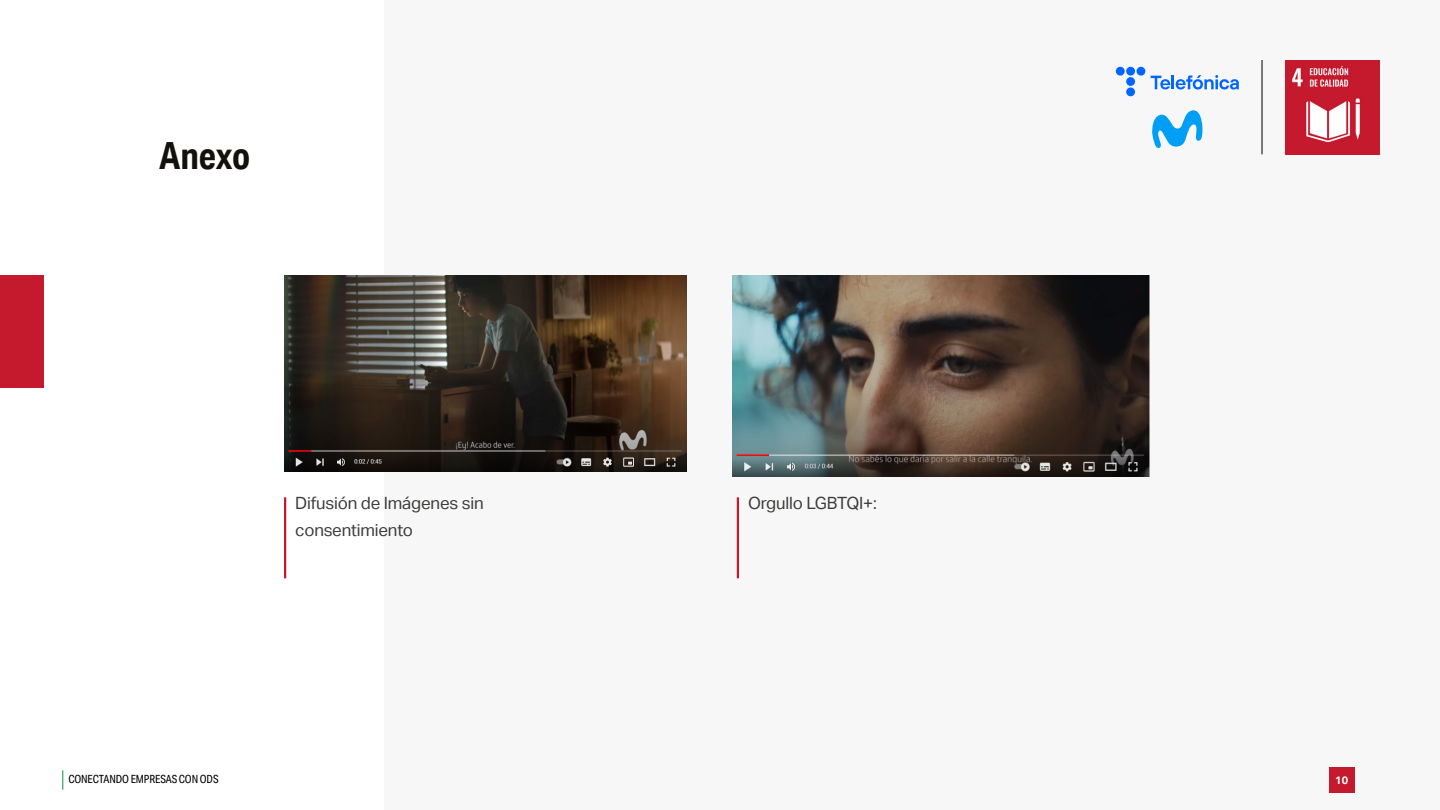
<style>
.page{position:relative;width:1440px;height:810px;background:#fff}
.page>*{position:absolute;margin:0;border:0;box-sizing:border-box;transform-origin:0 0}
.t1{font:700 37.5px "Aktiv Grotesk Cd";letter-spacing:-.005em;color:#12110c}
.t2{font:16.88px/26.2px "Aktiv Grotesk";letter-spacing:-.01em;color:#3c3c3b}
.t3{font:11.25px "Aktiv Grotesk Cd";letter-spacing:-.01em;color:#000}
.t4{font:700 10.88px "Aktiv Grotesk";color:#fff}
</style>
<div class="page">
<div style="left:384px;top:0;width:1056px;height:810px;background:#f7f7f7"></div>
<hr style="left:1262px;top:60px;width:1px;height:94px;background:#000">
<svg style="left:62px;top:770px;width:1px;height:20px"></svg>
<div style="left:1329px;top:767px;width:25px;height:26px;background:#c5192d"></div>
<img style="left:1285px;top:60px;width:95px;height:95px">
<svg style="left:1152px;top:110px;width:51px;height:38px"></svg>
<svg style="left:1116px;top:66px;width:123px;height:30px"></svg>
<div style="left:0;top:276px;width:44px;height:112px;background:#c5192d"></div>
<hr style="left:284px;top:497px;width:2px;height:81px;background:#c5192d">
<img style="left:284px;top:276px;width:403px;height:196px">
<img style="left:732px;top:276px;width:417px;height:200px">
<hr style="left:737px;top:497px;width:2px;height:81px;background:#c5192d">
<h1 class="t1" style="left:159px;top:133px;width:93px">Anexo</h1>
<p class="t2" style="left:295px;top:490px;width:190px">Difusión de Imágenes sin consentimiento</p>
<p class="t2" style="left:748px;top:490px;width:130px">Orgullo LGBTQI+:</p>
<p class="t3" style="left:68px;top:773px;width:152px">CONECTANDO EMPRESAS CON ODS</p>
<p class="t4" style="left:1335px;top:774px;width:14px">10</p>
</div>
